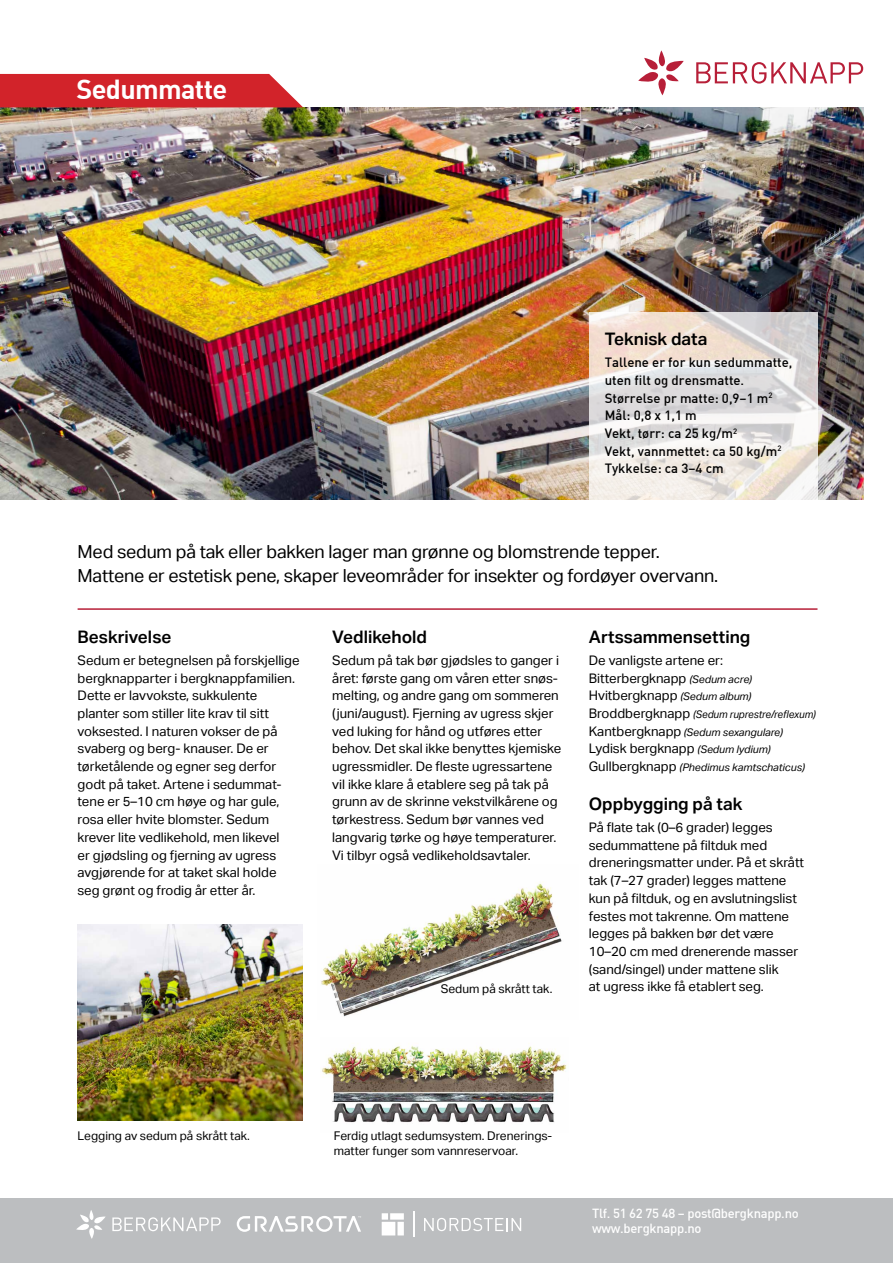
<style>
.page{position:relative;width:893px;height:1263px;background:#fff}
.page>*{position:absolute;margin:0;border:0;box-sizing:border-box;transform-origin:0 0}
.t1{font:700 27px "DIN";letter-spacing:-.025em;color:#fff}
.t2{font:18px/24px "Aktiv Grotesk";letter-spacing:-.01em;color:#000}
.t3{font:600 17.25px "Aktiv Grotesk";color:#000}
.t4{font:13.2px/17.7px "Aktiv Grotesk";color:#000}
.t5{font:500 13.2px/17.7px "DIN";color:#000}
.t6{font:500 13.05px/14.4px "DIN";letter-spacing:-.02em;color:#fff}
.t7{font:12px/15px "Aktiv Grotesk";color:#000}
.t8{font:italic 10.5px/17.7px "Aktiv Grotesk";color:#000;scale:.94 1}
.t9{font:italic 10.5px "Aktiv Grotesk";color:#000}
.s1{font-style:italic;font-size:10.5px}
.s2{font-style:normal;font-size:13.2px}
</style>
<div class="page">
<img style="left:0;top:107px;width:863px;height:393px">
<img style="left:78px;top:925px;width:224px;height:196px">
<hr style="left:78px;top:608px;width:739px;height:2px;background:#b71f38">
<div style="left:0;top:74px;width:303px;height:33px;background:#d2232a"></div>
<div style="left:0;top:1198px;width:893px;height:65px;background:#bcbec0"></div>
<svg style="left:589px;top:313px;width:228px;height:187px"></svg>
<img style="left:321px;top:1045px;width:246px;height:78px">
<img style="left:321px;top:883px;width:241px;height:134px">
<svg style="left:638px;top:50px;width:46px;height:45px"></svg>
<svg style="left:696px;top:62px;width:167px;height:22px"></svg>
<svg style="left:237px;top:1216px;width:124px;height:16px"></svg>
<svg style="left:76px;top:1210px;width:30px;height:29px"></svg>
<svg style="left:112px;top:1217px;width:109px;height:14px"></svg>
<svg style="left:413px;top:1212px;width:1px;height:25px"></svg>
<div style="left:390px;top:1213px;width:14px;height:6px;background:#fff"></div>
<svg style="left:382px;top:1213px;width:6px;height:6px"></svg>
<div style="left:397px;top:1222px;width:7px;height:13px;background:#fff"></div>
<div style="left:382px;top:1222px;width:13px;height:13px;background:#fff"></div>
<svg style="left:424px;top:1218px;width:97px;height:13px"></svg>
<h1 class="t1" style="left:77px;top:72px;width:152px">Sedummatte</h1>
<h3 class="t3" style="left:605px;top:329px;width:104px">Teknisk data</h3>
<p class="t5" style="left:605px;top:353px;width:189px">Tallene er for kun sedummatte, uten filt og drensmatte.<br>Størrelse pr matte: 0,9–1 m<sup>2<br></sup>Mål: 0,8 x 1,1 m<br>Vekt, tørr: ca 25 kg/m<sup>2<br></sup>Vekt, vannmettet: ca 50 kg/m<sup>2<br></sup>Tykkelse: ca 3–4 cm</p>
<h2 class="t2" style="left:78px;top:540px;width:642px">Med sedum på tak eller bakken lager man grønne og blomstrende tepper.<br>Mattene er estetisk pene, skaper leveområder for insekter og fordøyer overvann.</h2>
<h3 class="t3" style="left:78px;top:627px;width:95px">Beskrivelse</h3>
<p class="t4" style="left:78px;top:651px;width:224px">Sedum er betegnelsen på forskjellige bergknapparter i bergknappfamilien.<br>Dette er lavvokste, sukkulente planter som stiller lite krav til sitt voksested. I naturen vokser de på svaberg og berg- knauser. De er tørketålende og egner seg derfor godt på taket. Artene i sedummat&shy;tene er 5–10 cm høye og har gule, rosa eller hvite blomster. Sedum krever lite vedlikehold, men likevel<br>er gjødsling og fjerning av ugress avgjørende for at taket skal holde seg grønt og frodig år etter år.</p>
<h3 class="t3" style="left:332px;top:627px;width:96px">Vedlikehold</h3>
<p class="t4" style="left:332px;top:651px;width:231px">Sedum på tak bør gjødsles to ganger i året: første gang om våren etter snøs&shy;melting, og andre gang om sommeren (juni/august). Fjerning av ugress skjer ved luking for hånd og utføres etter behov. Det skal ikke benyttes kjemiske ugressmidler. De fleste ugressartene vil ikke klare å etablere seg på tak på grunn av de skrinne vekstvilkårene og tørkestress. Sedum bør vannes ved langvarig tørke og høye temperaturer.<br>Vi tilbyr også vedlikeholdsavtaler.</p>
<p class="t7" style="left:441px;top:981px;width:113px">Sedum på skrått tak.</p>
<h3 class="t3" style="left:589px;top:627px;width:163px">Artssammensetting</h3>
<p class="t4" style="left:589px;top:651px;width:165px">De vanligste artene er:<br>Bitterbergknapp <span class="s1">(Sedum acre)<br></span>Hvitbergknapp <span class="s1">(Sedum album)</span></p>
<p class="t8" style="left:589px;top:705px;width:243px"><span class="s2">Broddbergknapp</span> (Sedum ruprestre/reflexum)<br><span class="s2">Kantbergknapp</span> (Sedum sexangulare)</p>
<p class="t4" style="left:589px;top:740px;width:183px">Lydisk bergknapp <span class="s1">(Sedum lydium)</span></p>
<p class="t9" style="left:589px;top:761px;width:218px"><span class="s2">Gullbergknapp</span> (Phedimus kamtschaticus)</p>
<h3 class="t3" style="left:589px;top:794px;width:155px">Oppbygging på tak</h3>
<p class="t4" style="left:589px;top:818px;width:217px">På flate tak (0–6 grader) legges sedummattene på filtduk med dreneringsmatter under. På et skrått tak (7–27 grader) legges mattene kun på filtduk, og en avslutningslist festes mot takrenne. Om mattene legges på bakken bør det være<br>10–20 cm med drenerende masser (sand/singel) under mattene slik<br>at ugress ikke få etablert seg.</p>
<p class="t7" style="left:78px;top:1128px;width:174px">Legging av sedum på skrått tak.</p>
<p class="t7" style="left:334px;top:1128px;width:220px">Ferdig utlagt sedumsystem. Drenerings&shy;matter funger som vannreservoar.</p>
<p class="t6" style="left:592px;top:1206px;width:208px">Tlf. 51 62 75 48 – post@bergknapp.no www.bergknapp.no</p>
</div>
